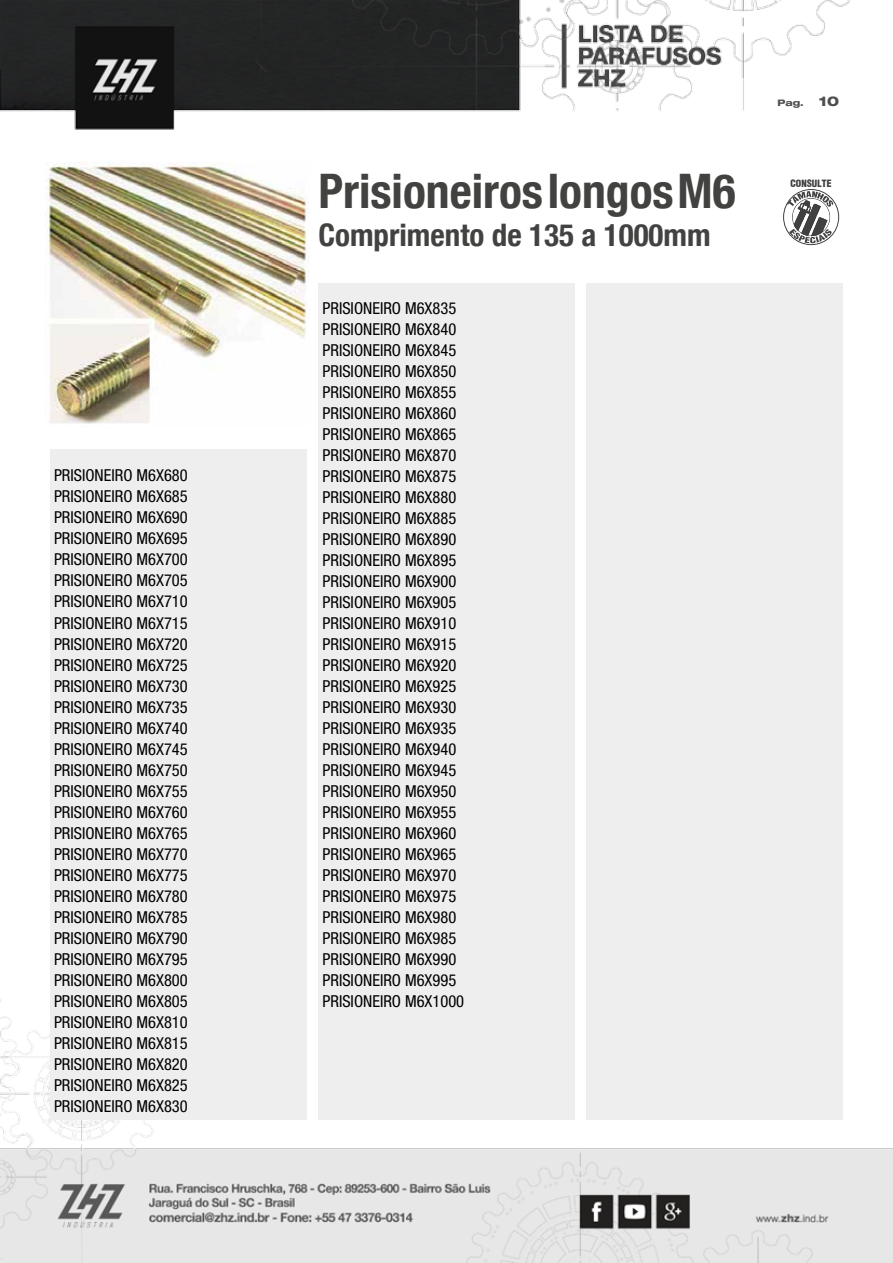
<style>
.page{position:relative;width:893px;height:1263px;background:#fff}
.page>*{position:absolute;margin:0;border:0;box-sizing:border-box;transform-origin:0 0}
.t1{font:700 condensed 47.55px "Helvetica Neue";color:#424241}
.t2{font:700 condensed 31.05px "Helvetica Neue";color:#424241}
.t3{font:condensed 16.5px/21px "Helvetica Neue LT Pro";color:#000;text-align:justify}
.t4{font:10.95px "Helvetica Condensed Black Se";color:#000}
.t5{font:800 expanded 9px "Helvetica Neue LT Pro";color:#504f4f}
.s1{font-size:13.5px}
</style>
<div class="page">
<img style="left:0;top:0;width:893px;height:1263px">
<div style="left:586px;top:283px;width:257px;height:836px;background:#eee"></div>
<div style="left:50px;top:449px;width:256px;height:670px;background:#eee"></div>
<div style="left:318px;top:283px;width:257px;height:836px;background:#eee"></div>
<img style="left:46px;top:163px;width:264px;height:264px">
<div style="left:783px;top:189px;width:56px;height:56px;border:1px solid #000;border-radius:50%"></div>
<svg style="left:787px;top:191px;width:46px;height:52px"></svg>
<div style="left:792px;top:198px;width:38px;height:38px;border:1px solid #000;border-radius:50%"></div>
<p class="t3" style="left:54px;top:465px;width:135px">PRISIONEIRO M6X680<br>PRISIONEIRO M6X685<br>PRISIONEIRO M6X690<br>PRISIONEIRO M6X695<br>PRISIONEIRO M6X700<br>PRISIONEIRO M6X705<br>PRISIONEIRO M6X710<br>PRISIONEIRO M6X715<br>PRISIONEIRO M6X720<br>PRISIONEIRO M6X725<br>PRISIONEIRO M6X730<br>PRISIONEIRO M6X735<br>PRISIONEIRO M6X740<br>PRISIONEIRO M6X745<br>PRISIONEIRO M6X750<br>PRISIONEIRO M6X755<br>PRISIONEIRO M6X760<br>PRISIONEIRO M6X765<br>PRISIONEIRO M6X770<br>PRISIONEIRO M6X775<br>PRISIONEIRO M6X780<br>PRISIONEIRO M6X785<br>PRISIONEIRO M6X790<br>PRISIONEIRO M6X795<br>PRISIONEIRO M6X800<br>PRISIONEIRO M6X805<br>PRISIONEIRO M6X810<br>PRISIONEIRO M6X815<br>PRISIONEIRO M6X820<br>PRISIONEIRO M6X825<br>PRISIONEIRO M6X830</p>
<h1 class="t1" style="left:318px;top:152px;width:419px">Prisioneiros longos M6</h1>
<h2 class="t2" style="left:318px;top:209px;width:394px">Comprimento de 135 a 1000mm</h2>
<p class="t3" style="left:323px;top:297px;width:143px;text-align:left">PRISIONEIRO M6X835<br>PRISIONEIRO M6X840<br>PRISIONEIRO M6X845<br>PRISIONEIRO M6X850<br>PRISIONEIRO M6X855<br>PRISIONEIRO M6X860<br>PRISIONEIRO M6X865<br>PRISIONEIRO M6X870<br>PRISIONEIRO M6X875<br>PRISIONEIRO M6X880<br>PRISIONEIRO M6X885<br>PRISIONEIRO M6X890<br>PRISIONEIRO M6X895<br>PRISIONEIRO M6X900<br>PRISIONEIRO M6X905<br>PRISIONEIRO M6X910<br>PRISIONEIRO M6X915<br>PRISIONEIRO M6X920<br>PRISIONEIRO M6X925<br>PRISIONEIRO M6X930<br>PRISIONEIRO M6X935<br>PRISIONEIRO M6X940<br>PRISIONEIRO M6X945<br>PRISIONEIRO M6X950<br>PRISIONEIRO M6X955<br>PRISIONEIRO M6X960<br>PRISIONEIRO M6X965<br>PRISIONEIRO M6X970<br>PRISIONEIRO M6X975<br>PRISIONEIRO M6X980<br>PRISIONEIRO M6X985<br>PRISIONEIRO M6X990<br>PRISIONEIRO M6X995<br>PRISIONEIRO M6X1000</p>
<p class="t5" style="left:777px;top:97px;width:63px">Pag. <span class="s1">10</span></p>
<p class="t4" style="left:790px;top:179px;width:43px">CONSULTE</p>
</div>
